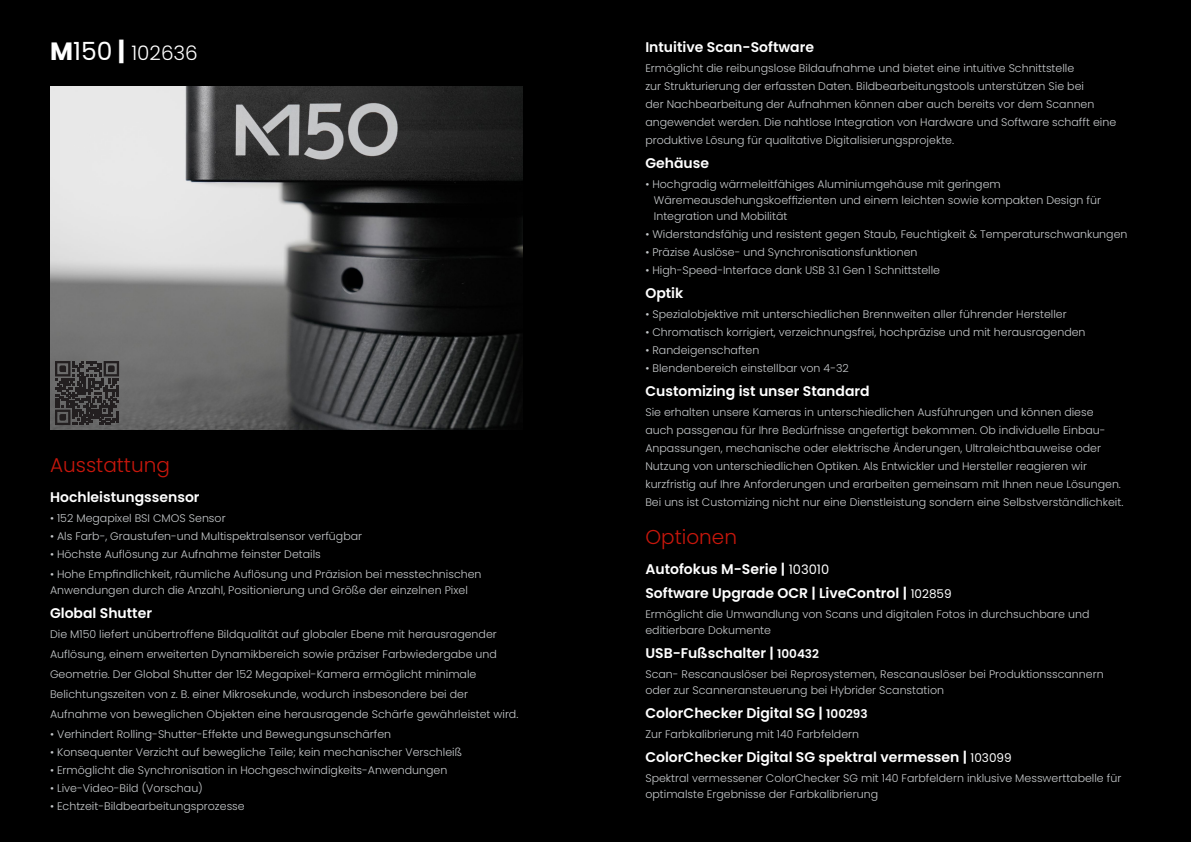
<style>
.page{position:relative;width:1191px;height:842px;background:#000}
.page>*{position:absolute;margin:0;border:0;box-sizing:border-box;transform-origin:0 0}
.t1{font:300 20px "Poppins";color:#c7170c}
.t2{font:300 20px "Poppins";color:#fff}
.t3{font:600 14px "Poppins";color:#fff}
.t4{font:300 11px/16px "Poppins";color:#c7cacc}
.s1{font-weight:700;font-size:25px}
.s2{font-weight:400;font-size:25px}
.s3{font-weight:400;font-size:13px}
.s4{font-weight:400;font-size:12px}
.s5{font-size:12px}
</style>
<div class="page">
<img style="left:50px;top:86px;width:472px;height:343px">
<svg style="left:55px;top:361px;width:64px;height:64px;background:#3c393a"></svg>
<p class="t2" style="left:50px;top:41px;width:149px"><span class="s1">M</span><span class="s2">150</span> <span class="s1">|</span> 102636</p>
<p class="t3" style="left:645px;top:39px;width:170px">Intuitive Scan-Software</p>
<p class="t4" style="left:645px;top:60px;width:430px">Ermöglicht die reibungslose Bildaufnahme und bietet eine intuitive Schnittstelle</p>
<p class="t4" style="left:645px;top:78px;width:440px">zur Strukturierung der erfassten Daten. Bildbearbeitungstools unterstützen Sie bei</p>
<p class="t4" style="left:645px;top:96px;width:450px">der Nachbearbeitung der Aufnahmen können aber auch bereits vor dem Scannen</p>
<p class="t4" style="left:645px;top:114px;width:472px">angewendet werden. Die nahtlose Integration von Hardware und Software schafft eine</p>
<p class="t4" style="left:645px;top:132px;width:310px">produktive Lösung für qualitative Digitalisierungsprojekte.</p>
<p class="t3" style="left:645px;top:155px;width:65px">Gehäuse</p>
<p class="t4" style="left:654px;top:176px;width:448px;text-indent:-9px">• Hochgradig wärmeleitfähiges Aluminiumgehäuse mit geringem<br>Wäremeausdehungskoeffizienten und einem leichten sowie kompakten Design für<br>Integration und Mobilität</p>
<p class="t4" style="left:645px;top:226px;width:483px">• Widerstandsfähig und resistent gegen Staub, Feuchtigkeit &amp; Temperaturschwankungen</p>
<p class="t4" style="left:645px;top:244px;width:273px">• Präzise Auslöse- und Synchronisationsfunktionen</p>
<p class="t4" style="left:645px;top:262px;width:296px">• High-Speed-Interface dank USB 3.1 Gen 1 Schnittstelle</p>
<p class="t3" style="left:645px;top:285px;width:39px">Optik</p>
<p class="t4" style="left:645px;top:306px;width:423px">• Spezialobjektive mit unterschiedlichen Brennweiten aller führender Hersteller</p>
<p class="t4" style="left:645px;top:324px;width:442px">• Chromatisch korrigiert, verzeichnungsfrei, hochpräzise und mit herausragenden</p>
<p class="t4" style="left:645px;top:342px;width:115px">• Randeigenschaften</p>
<p class="t4" style="left:645px;top:360px;width:205px">• Blendenbereich einstellbar von 4-32</p>
<p class="t3" style="left:645px;top:383px;width:226px">Customizing ist unser Standard</p>
<p class="t4" style="left:645px;top:404px;width:450px">Sie erhalten unsere Kameras in unterschiedlichen Ausführungen und können diese</p>
<p class="t4" style="left:645px;top:422px;width:462px">auch passgenau für Ihre Bedürfnisse angefertigt bekommen. Ob individuelle Einbau-</p>
<p class="t4" style="left:645px;top:440px;width:457px">Anpassungen, mechanische oder elektrische Änderungen, Ultraleichtbauweise oder</p>
<p class="t4" style="left:645px;top:458px;width:443px">Nutzung von unterschiedlichen Optiken. Als Entwickler und Hersteller reagieren wir</p>
<p class="t4" style="left:645px;top:476px;width:477px">kurzfristig auf Ihre Anforderungen und erarbeiten gemeinsam mit Ihnen neue Lösungen.</p>
<p class="t1" style="left:50px;top:453px;width:121px">Ausstattung</p>
<p class="t3" style="left:50px;top:489px;width:151px">Hochleistungssensor</p>
<p class="t4" style="left:645px;top:494px;width:479px">Bei uns ist Customizing nicht nur eine Dienstleistung sondern eine Selbstverständlichkeit.</p>
<p class="t4" style="left:50px;top:510px;width:177px">• 152 Megapixel BSI CMOS Sensor</p>
<p class="t4" style="left:50px;top:528px;width:314px">• Als Farb-, Graustufen-und Multispektralsensor verfügbar</p>
<p class="t4" style="left:50px;top:546px;width:272px">• Höchste Auflösung zur Aufnahme feinster Details</p>
<p class="t4" style="left:50px;top:566px;width:433px">• Hohe Empfindlichkeit, räumliche Auflösung und Präzision bei messtechnischen</p>
<p class="t4" style="left:50px;top:582px;width:419px">Anwendungen durch die Anzahl, Positionierung und Größe der einzelnen Pixel</p>
<p class="t3" style="left:50px;top:605px;width:103px">Global Shutter</p>
<p class="t4" style="left:50px;top:626px;width:448px">Die M150 liefert unübertroffene Bildqualität auf globaler Ebene mit herausragender</p>
<p class="t4" style="left:50px;top:646px;width:448px">Auflösung, einem erweiterten Dynamikbereich sowie präziser Farbwiedergabe und</p>
<p class="t4" style="left:50px;top:666px;width:428px">Geometrie. Der Global Shutter der 152 Megapixel-Kamera ermöglicht minimale</p>
<p class="t4" style="left:50px;top:686px;width:419px">Belichtungszeiten von z. B. einer Mikrosekunde, wodurch insbesondere bei der</p>
<p class="t4" style="left:50px;top:706px;width:470px">Aufnahme von beweglichen Objekten eine herausragende Schärfe gewährleistet wird.</p>
<p class="t4" style="left:50px;top:726px;width:343px">• Verhindert Rolling-Shutter-Effekte und Bewegungsunschärfen</p>
<p class="t4" style="left:50px;top:744px;width:413px">• Konsequenter Verzicht auf bewegliche Teile; kein mechanischer Verschleiß</p>
<p class="t4" style="left:50px;top:762px;width:399px">• Ermöglicht die Synchronisation in Hochgeschwindigkeits-Anwendungen</p>
<p class="t4" style="left:50px;top:780px;width:154px">• Live-Video-Bild (Vorschau)</p>
<p class="t4" style="left:50px;top:798px;width:196px">• Echtzeit-Bildbearbeitungsprozesse</p>
<p class="t1" style="left:645px;top:525px;width:93px">Optionen</p>
<p class="t3" style="left:645px;top:561px;width:185px">Autofokus M-Serie | <span class="s3">103010</span></p>
<p class="t3" style="left:645px;top:585px;width:308px">Software Upgrade OCR | LiveControl | <span class="s4">102859</span></p>
<p class="t4" style="left:645px;top:606px;width:445px">Ermöglicht die Umwandlung von Scans und digitalen Fotos in durchsuchbare und editierbare Dokumente</p>
<p class="t3" style="left:645px;top:645px;width:175px">USB-Fußschalter | <span class="s5">100432</span></p>
<p class="t4" style="left:645px;top:666px;width:460px">Scan- Rescanauslöser bei Reprosystemen, Rescanauslöser bei Produktionsscannern</p>
<p class="t4" style="left:645px;top:682px;width:300px">oder zur Scanneransteuerung bei Hybrider Scanstation</p>
<p class="t3" style="left:645px;top:705px;width:224px">ColorChecker Digital SG | <span class="s5">100293</span></p>
<p class="t4" style="left:645px;top:726px;width:215px">Zur Farbkalibrierung mit 140 Farbfeldern</p>
<p class="t3" style="left:645px;top:749px;width:368px">ColorChecker Digital SG spektral vermessen | <span class="s4">103099</span></p>
<p class="t4" style="left:645px;top:770px;width:477px">Spektral vermessener ColorChecker SG mit 140 Farbfeldern inklusive Messwerttabelle für optimalste Ergebnisse der Farbkalibrierung</p>
</div>
